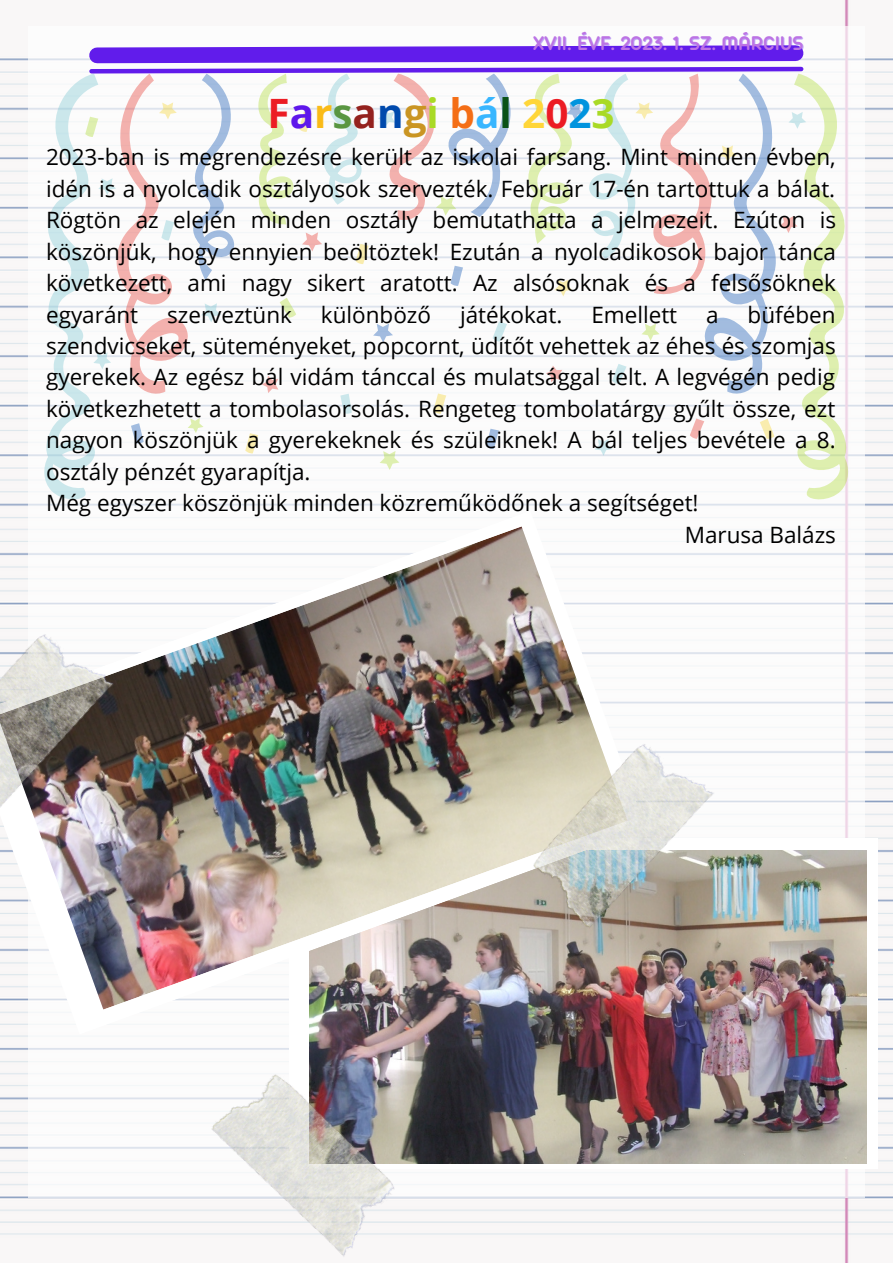
<style>
.page{position:relative;width:893px;height:1264px;background:#fff}
.page>*{position:absolute;margin:0;border:0;box-sizing:border-box;transform-origin:0 0}
.t1{font:700 40.5px "Open Sans";color:#ec1c24}
.t2{font:22.5px/31.5px "Open Sans";color:#000;text-align:justify}
.t3{font:600 21.45px "Arista Pro";color:#bc73e4}
.s1{color:#5e17eb}
.s2{color:#fabb17}
.s3{color:#599641}
.s4{color:#94221e}
.s5{color:#004aad}
.s6{color:#ca9523}
.s7{color:#a9da26}
.s8{color:#f46e16}
.s9{color:#38b6ff}
.s10{color:#0a5217}
.s11{color:#ffd639}
.s12{color:#0194de}
</style>
<div class="page">
<img style="left:0;top:0;width:892px;height:1262px">
<div style="left:28px;top:26px;width:836px;height:1171px;background:#fff"></div>
<svg style="left:44px;top:77px;width:41px;height:422px"></svg>
<svg style="left:85px;top:74px;width:763px;height:425px"></svg>
<svg style="left:159px;top:102px;width:615px;height:351px"></svg>
<svg style="left:81px;top:45px;width:730px;height:31px"></svg>
<div style="left:290px;top:838px;width:587px;height:330px;background:#fff"></div>
<img style="left:309px;top:850px;width:557px;height:313px">
<img style="left:0;top:510px;width:645px;height:524px">
<img style="left:0;top:526px;width:627px;height:483px">
<img style="left:511px;top:720px;width:224px;height:219px">
<img style="left:0;top:610px;width:135px;height:220px">
<img style="left:198px;top:1052px;width:218px;height:210px">
<p class="t3" style="left:533px;top:37px;width:271px">XVII. ÉVF. 2023. 1. SZ. MÁRCIUS</p>
<h1 class="t1" style="left:267px;top:85px;width:348px">F<span class="s1">a</span><span class="s2">r</span><span class="s3">s</span><span class="s4">a</span><span class="s5">n</span><span class="s6">g</span><span class="s7">i</span> <span class="s8">b</span><span class="s9">á</span><span class="s10">l</span> <span class="s11">2</span>0<span class="s12">2</span><span class="s7">3</span></h1>
<p class="t2" style="left:46px;top:140px;width:791px">2023-ban is megrendezésre került az iskolai farsang. Mint minden évben, idén is a nyolcadik osztályosok szervezték. Február 17-én tartottuk a bálat.<br>Rögtön az elején minden osztály bemutathatta a jelmezeit. Ezúton is köszönjük, hogy ennyien beöltöztek! Ezután a nyolcadikosok bajor tánca következett, ami nagy sikert aratott. Az alsósoknak és a felsősöknek egyaránt</p>
<p class="t2" style="left:167px;top:298px;width:126px">szerveztünk</p>
<p class="t2" style="left:321px;top:298px;width:112px">különböző</p>
<p class="t2" style="left:460px;top:298px;width:104px">játékokat.</p>
<p class="t2" style="left:591px;top:298px;width:87px">Emellett</p>
<p class="t2" style="left:706px;top:298px;width:14px">a</p>
<p class="t2" style="left:747px;top:298px;width:89px">büfében</p>
<p class="t2" style="left:46px;top:329px;width:791px">szendvicseket, süteményeket, popcornt, üdítőt vehettek az éhes és szomjas</p>
<p class="t2" style="left:46px;top:361px;width:790px">gyerekek. Az egész bál vidám tánccal és mulatsággal telt. A legvégén pedig</p>
<p class="t2" style="left:46px;top:392px;width:790px">következhetett a tombolasorsolás. Rengeteg tombolatárgy gyűlt össze, ezt</p>
<p class="t2" style="left:46px;top:424px;width:791px">nagyon köszönjük a gyerekeknek és szüleiknek! A bál teljes bevétele a 8.</p>
<p class="t2" style="left:46px;top:455px;width:266px">osztály pénzét gyarapítja.</p>
<p class="t2" style="left:46px;top:487px;width:654px">Még egyszer köszönjük minden közreműködőnek a segítséget!</p>
<p class="t2" style="left:684px;top:518px;width:153px">Marusa Balázs</p>
</div>
